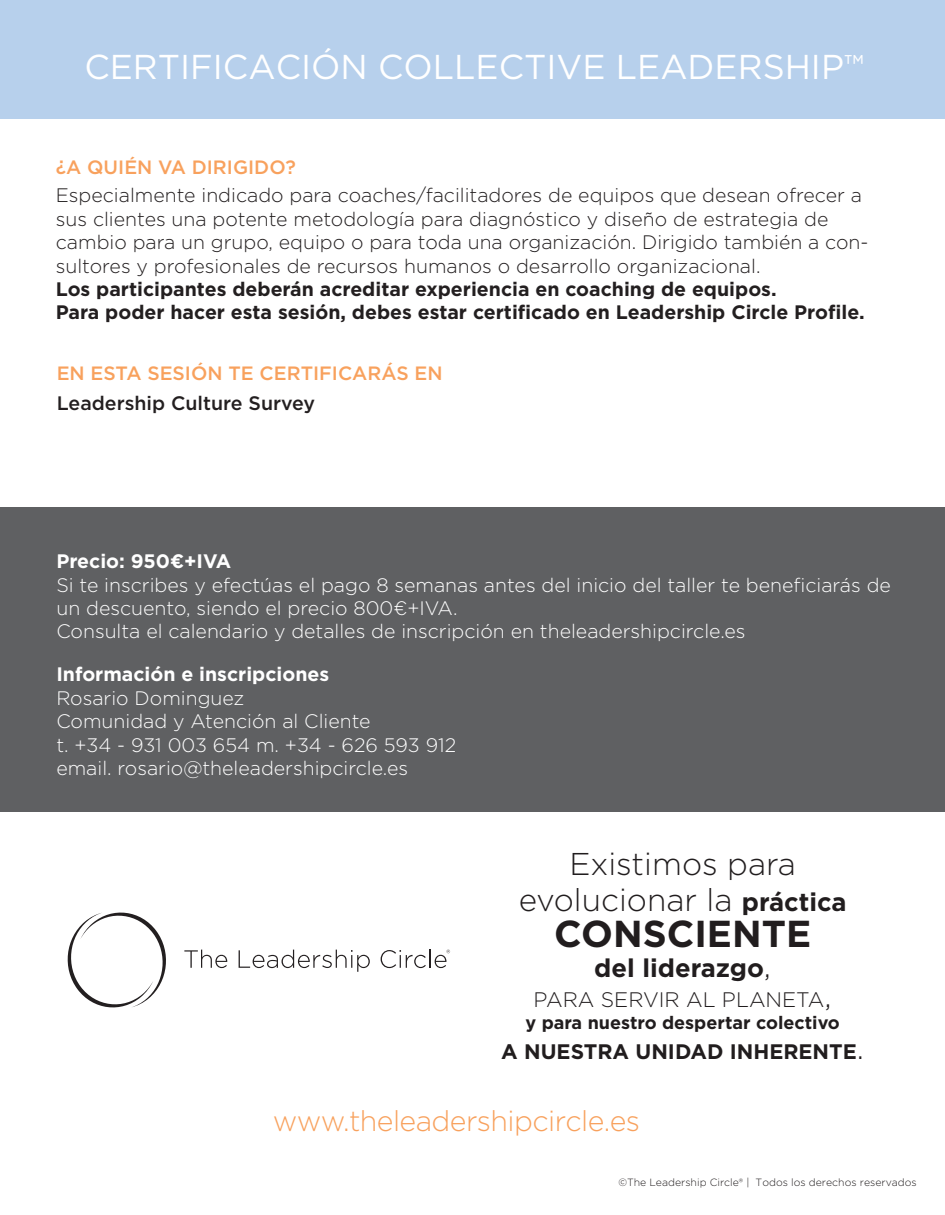
<style>
.page{position:relative;width:945px;height:1215px;background:#fff}
.page>*{position:absolute;margin:0;border:0;box-sizing:border-box;transform-origin:0 0}
.t1{font:700 37.5px "Gotham";color:#211d1e}
.t2{font:34.5px "Gotham";color:#fff}
.t3{font:300 31.5px/36px "Gotham";color:#211d1e;text-align:center}
.t4{font:300 28.65px "Gotham";letter-spacing:-.02em;color:#f8a15d}
.t5{font:700 25.5px "Gotham";color:#211d1e}
.t6{font:700 21px "Gotham";color:#211d1e}
.t7{font:300 21px "Gotham";color:#211d1e}
.t8{font:300 19.5px/23.4px "Gotham";color:#fff}
.t9{font:300 19.5px/23.4px "Gotham";color:#231f20}
.t10{font:700 19.5px/23.4px "Gotham";color:#231f20}
.t11{font:700 19.5px "Gotham";color:#fff}
.t12{font:500 19.5px "Gotham";color:#231f20}
.t13{font:500 19.35px "Gotham";color:#f8a15d}
.t14{font:700 18px "Gotham";color:#211d1e}
.t15{font:300 10.5px "Gotham";color:#231f20}
.s1{font-size:28.5px}
.s2{font-weight:700;font-size:25.5px}
.s3{font-weight:300;font-size:31.5px}
.s4{font-size:31.5px}
</style>
<div class="page">
<div style="left:0;top:0;width:945px;height:119px;background:#b7d0ec"></div>
<div style="left:0;top:508px;width:945px;height:304px;background:#5f6062"></div>
<svg style="left:67px;top:912px;width:99px;height:96px"></svg>
<svg style="left:184px;top:950px;width:43px;height:18px"></svg>
<svg style="left:239px;top:950px;width:131px;height:22px"></svg>
<svg style="left:381px;top:950px;width:69px;height:18px"></svg>
<h2 class="t2" style="left:84px;top:45px;width:781px">CERTIFICACIÓN COLLECTIVE LEADERSHIP<span class="s1">™</span></h2>
<p class="t13" style="left:56px;top:155px;width:241px">¿A QUIÉN VA DIRIGIDO?</p>
<p class="t9" style="left:56px;top:183px;width:814px">Especialmente indicado para coaches/facilitadores de equipos que desean ofrecer a sus clientes una potente metodología para diagnóstico y diseño de estrategia de cambio para un grupo, equipo o para toda una organización. Dirigido también a con&shy;sultores y profesionales de recursos humanos o desarrollo organizacional.</p>
<p class="t10" style="left:56px;top:277px;width:810px">Los participantes deberán acreditar experiencia en coaching de equipos.<br>Para poder hacer esta sesión, debes estar certificado en Leadership Circle Profile.</p>
<p class="t13" style="left:57px;top:360px;width:387px">EN ESTA SESIÓN TE CERTIFICARÁS EN</p>
<p class="t12" style="left:57px;top:390px;width:260px">Leadership Culture Survey</p>
<p class="t11" style="left:56px;top:548px;width:176px">Precio: 950€+IVA</p>
<p class="t8" style="left:56px;top:573px;width:836px">Si te inscribes y efectúas el pago 8 semanas antes del inicio del taller te beneficiarás de un descuento, siendo el precio 800€+IVA.<br>Consulta el calendario y detalles de inscripción en theleadershipcircle.es</p>
<p class="t11" style="left:56px;top:662px;width:274px">Información e inscripciones</p>
<p class="t8" style="left:56px;top:686px;width:401px">Rosario Dominguez<br>Comunidad y Atención al Cliente<br>t. +34 - 931 003 654 m. +34 - 626 593 912 email. rosario@theleadershipcircle.es</p>
<h3 class="t3" style="left:519px;top:845px;width:329px">Existimos para evolucionar la <span class="s2">práctica</span></h3>
<h1 class="t1" style="left:554px;top:909px;width:258px">CONSCIENTE</h1>
<h3 class="t5" style="left:594px;top:951px;width:178px">del liderazgo<span class="s3">,</span></h3>
<p class="t7" style="left:534px;top:986px;width:300px">PARA SERVIR AL PLANETA<span class="s4">,</span></p>
<p class="t14" style="left:526px;top:1011px;width:316px">y para nuestro despertar colectivo</p>
<p class="t6" style="left:501px;top:1038px;width:364px">A NUESTRA UNIDAD INHERENTE<span class="s3">.</span></p>
<h3 class="t4" style="left:273px;top:1103px;width:369px">www.theleadershipcircle.es</h3>
<p class="t15" style="left:619px;top:1176px;width:300px">©The Leadership Circle® | Todos los derechos reservados</p>
</div>
